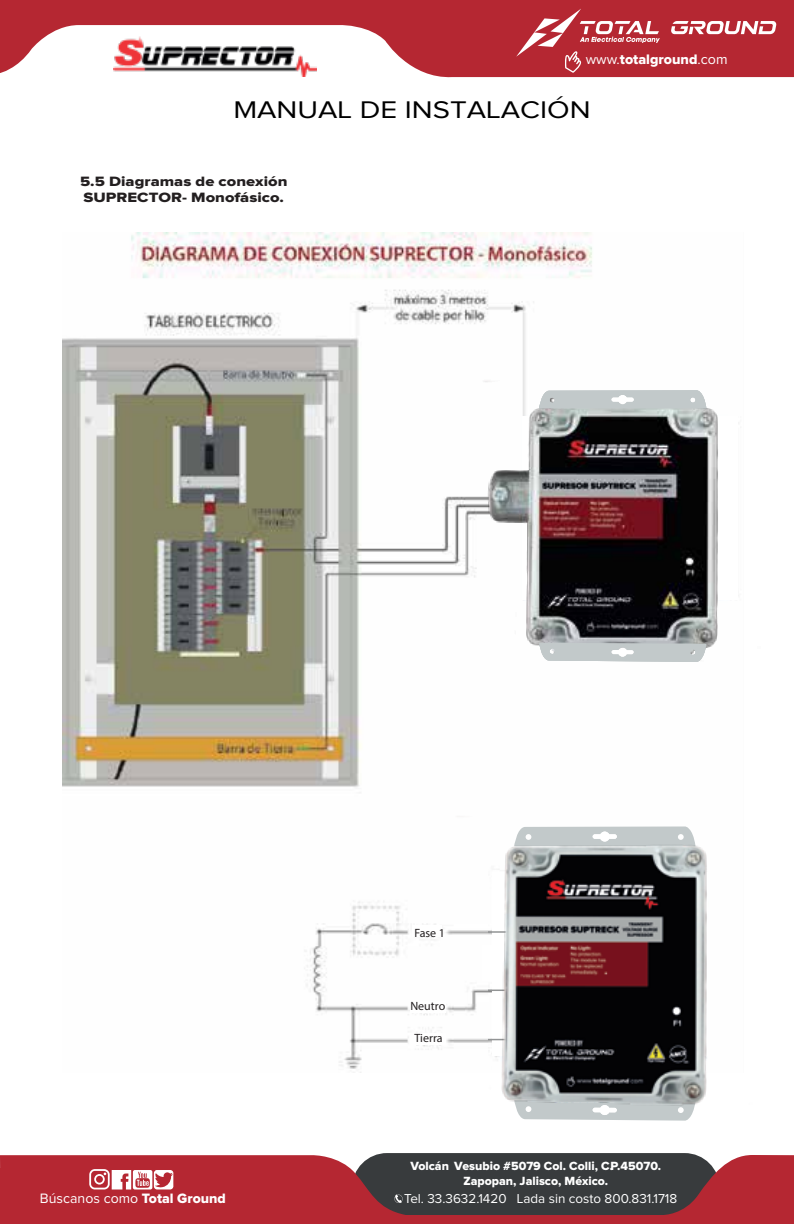
<style>
.page{position:relative;width:794px;height:1224px;background:#fff}
.page>*{position:absolute;margin:0;border:0;box-sizing:border-box;transform-origin:0 0}
.t1{font:25px "Proxima Nova";color:#000;scale:1.18 1}
.t2{font:14.2px "Proxima Nova";color:#fff}
.t3{font:14.2px "Proxima Nova Extrabld";color:#fff}
.t4{font:14px/16px "Proxima Nova Extrabld";color:#231f20;scale:1.18 1}
.t5{font:13.4px "Proxima Nova";color:#fff}
.t6{font:12.2px/14.8px "Proxima Nova Extrabld";color:#fff;text-align:center}
.t7{font:12px "Myriad Pro";color:#231f20}
.s1{font-family:"Proxima Nova"}
.s2{font-family:"Proxima Nova Extrabld"}
</style>
<div class="page">
<div style="left:352px;top:1153px;width:367px;height:70px;background:#383b3d;border-radius:35px"></div>
<svg style="left:0;top:0;width:794px;height:78px;fill:#b52732"></svg>
<svg style="left:0;top:1155px;width:794px;height:69px;fill:#b52732"></svg>
<svg style="left:671px;top:21px;width:105px;height:13px"></svg>
<svg style="left:516px;top:9px;width:144px;height:64px;background:#bf454e"></svg>
<svg style="left:394px;top:1194px;width:8px;height:9px"></svg>
<svg style="left:89px;top:1169px;width:84px;height:21px"></svg>
<img style="left:63px;top:233px;width:529px;height:836px">
<img style="left:446px;top:811px;width:261px;height:310px">
<img style="left:473px;top:375px;width:245px;height:305px">
<svg style="left:539px;top:643px;width:167px;height:19px;background:#c7cdce"></svg>
<svg style="left:539px;top:390px;width:167px;height:18px;background:#c6cdce"></svg>
<div style="left:413px;top:925px;width:29px;height:12px;background:#fff"></div>
<div style="left:410px;top:1001px;width:36px;height:12px;background:#fff"></div>
<div style="left:410px;top:1033px;width:36px;height:12px;background:#fff"></div>
<p class="t3" style="left:586px;top:53px;width:143px"><span class="s1">www.</span>totalground<span class="s1">.com</span></p>
<h1 class="t1" style="left:233px;top:99px;width:304px">MANUAL DE INSTALACIÓN</h1>
<p class="t4" style="left:80px;top:174px;width:177px">5.5 Diagramas de conexión<br>SUPRECTOR- Monofásico.</p>
<p class="t2" style="left:40px;top:1192px;width:187px">Búscanos como <span class="s2">Total Ground</span></p>
<p class="t7" style="left:414px;top:925px;width:32px">Fase 1</p>
<p class="t7" style="left:410px;top:999px;width:36px">Neutro</p>
<p class="t7" style="left:414px;top:1031px;width:30px">Tierra</p>
<p class="t6" style="left:410px;top:1159px;width:252px">Volcán Vesubio #5079 Col. Colli, C.P.45070.<br>Zapopan, Jalisco, México.</p>
<p class="t5" style="left:404px;top:1193px;width:274px">Tel. 33.3632.1420 Lada sin costo 800.831.1718</p>
</div>
